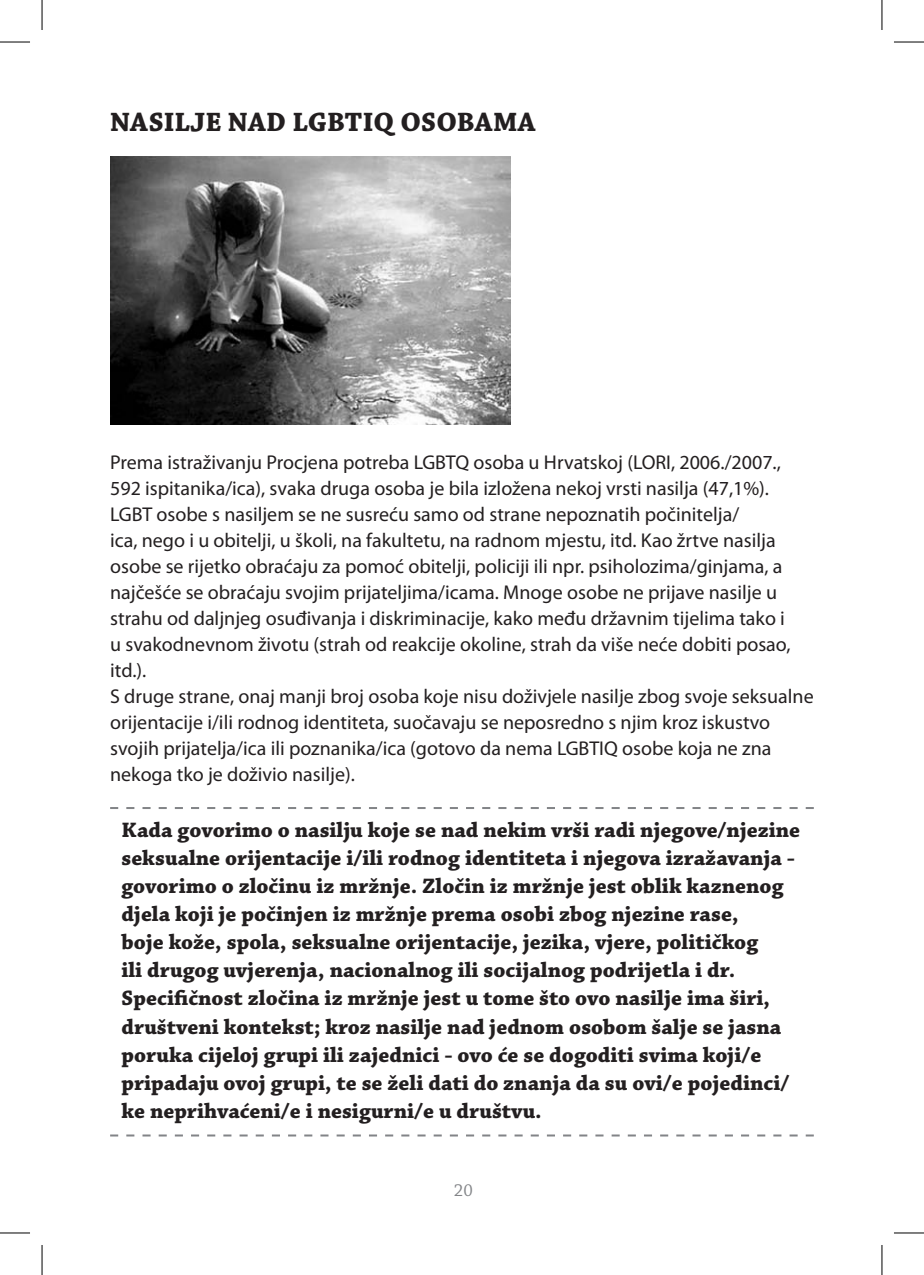
<style>
.page{position:relative;width:924px;height:1275px;background:#fff}
.page>*{position:absolute;margin:0;border:0;box-sizing:border-box;transform-origin:0 0}
.t1{font:700 28px "Chaparral Pro";color:#231f20}
.t2{font:700 22px/28px "Chaparral Pro";letter-spacing:.005em;color:#231f20}
.t3{font:20px/26px "Myriad Pro";color:#231f20}
.t4{font:18px "Chaparral Pro";color:#828487}
</style>
<div class="page">
<svg style="left:110px;top:807px;width:703px;height:2px"></svg>
<svg style="left:110px;top:1134px;width:703px;height:2px"></svg>
<img style="left:110px;top:157px;width:400px;height:268px">
<hr style="left:0;top:42px;width:30px;height:1px;background:#000">
<hr style="left:893px;top:42px;width:30px;height:1px;background:#000">
<hr style="left:0;top:1232px;width:30px;height:1px;background:#000">
<hr style="left:893px;top:1232px;width:30px;height:1px;background:#000">
<hr style="left:42px;top:0;width:1px;height:30px;background:#000">
<hr style="left:42px;top:1245px;width:1px;height:30px;background:#000">
<hr style="left:881px;top:0;width:1px;height:30px;background:#000">
<hr style="left:881px;top:1245px;width:1px;height:30px;background:#000">
<h1 class="t1" style="left:110px;top:105px;width:17px">NASI</h1>
<h1 class="t1" style="left:174px;top:105px;width:73px">LJE NAD</h1>
<h1 class="t1" style="left:292px;top:105px;width:245px">LGBTIQ OSOBAMA</h1>
<p class="t3" style="left:110px;top:449px;width:704px">Prema istraživanju Procjena potreba LGBTQ osoba u Hrvatskoj (LORI, 2006./2007., 592 ispitanika/ica), svaka druga osoba je bila izložena nekoj vrsti nasilja (47,1%).<br>LGBT osobe s nasiljem se ne susreću samo od strane nepoznatih počinitelja/<br>ica, nego i u obitelji, u školi, na fakultetu, na radnom mjestu, itd. Kao žrtve nasilja osobe se rijetko obraćaju za pomoć obitelji, policiji ili npr. psiholozima/ginjama, a najčešće se obraćaju svojim prijateljima/icama. Mnoge osobe ne prijave nasilje u strahu od daljnjeg osuđivanja i diskriminacije, kako među državnim tijelima tako i<br>u svakodnevnom životu (strah od reakcije okoline, strah da više neće dobiti posao, itd.).<br>S druge strane, onaj manji broj osoba koje nisu doživjele nasilje zbog svoje seksualne orijentacije i/ili rodnog identiteta, suočavaju se neposredno s njim kroz iskustvo svojih prijatelja/ica ili poznanika/ica (gotovo da nema LGBTIQ osobe koja ne zna nekoga tko je doživio nasilje).</p>
<p class="t2" style="left:121px;top:817px;width:679px">Kada govorimo o nasilju koje se nad nekim vrši radi njegove/njezine seksualne orijentacije i/ili rodnog identiteta i njegova izražavanja - govorimo o zločinu iz mržnje. Zločin iz mržnje jest oblik kaznenog djela koji je počinjen iz mržnje prema osobi zbog njezine rase,<br>boje kože, spola, seksualne orijentacije, jezika, vjere, političkog<br>ili drugog uvjerenja, nacionalnog ili socijalnog podrijetla i dr.<br>Specifičnost zločina iz mržnje jest u tome što ovo nasilje ima širi, društveni kontekst; kroz nasilje nad jednom osobom šalje se jasna poruka cijeloj grupi ili zajednici - ovo će se dogoditi svima koji/e pripadaju ovoj grupi, te se želi dati do znanja da su ovi/e pojedinci/ ke neprihvaćeni/e i nesigurni/e u društvu.</p>
<p class="t4" style="left:454px;top:1180px;width:20px">20</p>
</div>
